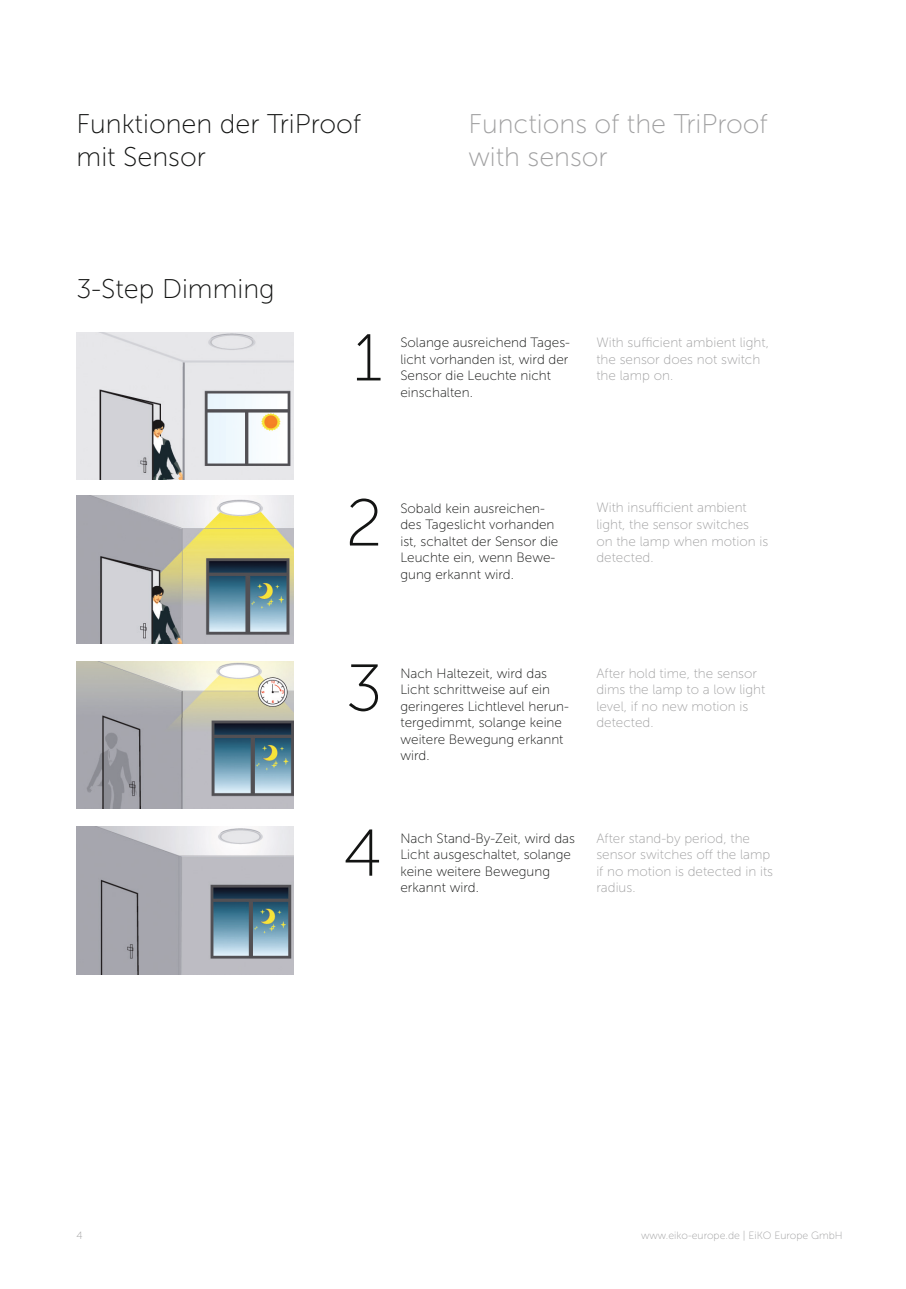
<style>
.page{position:relative;width:906px;height:1289px;background:#fff}
.page>*{position:absolute;margin:0;border:0;box-sizing:border-box;transform-origin:0 0}
.t1{font:66px "Museo Sans 100";color:#131413}
.t2{font:27px/33px "Museo Sans 100";color:#131413}
.t3{font:27px/33px "Museo Sans 100";color:#a0a0a1}
.t4{font:13.5px/16.5px "Museo Sans 100";color:#131413}
.t5{font:13.5px/16.5px "Museo Sans 100";color:#a0a0a1}
.t6{font:10.5px "Museo Sans 100";color:#a0a0a1}
</style>
<div class="page">
<img style="left:77px;top:332px;width:216px;height:147px">
<img style="left:77px;top:496px;width:216px;height:147px">
<img style="left:77px;top:661px;width:216px;height:147px">
<img style="left:77px;top:827px;width:216px;height:147px">
<h2 class="t2" style="left:77px;top:107px;width:286px">Funktionen der TriProof mit Sensor</h2>
<h2 class="t3" style="left:468px;top:107px;width:301px">Functions of the TriProof with sensor</h2>
<h2 class="t2" style="left:77px;top:272px;width:200px">3-Step Dimming</h2>
<h1 class="t1" style="left:353px;top:323px;width:31px">1</h1>
<p class="t4" style="left:400px;top:335px;width:171px">Solange ausreichend Tages&shy;licht vorhanden ist, wird der<br>Sensor die Leuchte nicht einschalten.</p>
<p class="t5" style="left:596px;top:335px;width:174px">With sufficient ambient light, the sensor does not switch the lamp on.</p>
<h1 class="t1" style="left:346px;top:488px;width:38px">2</h1>
<p class="t4" style="left:400px;top:500px;width:159px">Sobald kein ausreichen&shy;des Tageslicht vorhanden ist, schaltet der Sensor die<br>Leuchte ein, wenn Bewe&shy;gung erkannt wird.</p>
<p class="t5" style="left:596px;top:500px;width:173px">With insufficient ambient light, the sensor switches on the lamp when motion is detected.</p>
<h1 class="t1" style="left:346px;top:653px;width:38px">3</h1>
<p class="t4" style="left:400px;top:664px;width:170px">Nach Haltezeit, wird das<br>Licht schrittweise auf ein geringeres Lichtlevel herun&shy;tergedimmt, solange keine weitere Bewegung erkannt wird.</p>
<p class="t5" style="left:596px;top:665px;width:171px">After hold time, the sensor dims the lamp to a low light level, if no new motion is detected.</p>
<h1 class="t1" style="left:343px;top:818px;width:40px">4</h1>
<p class="t4" style="left:400px;top:829px;width:176px">Nach Stand-By-Zeit, wird das<br>Licht ausgeschaltet, solange keine weitere Bewegung erkannt wird.</p>
<p class="t5" style="left:596px;top:830px;width:178px">After stand-by period, the sensor switches off the lamp if no motion is detected in its radius.</p>
<p class="t6" style="left:77px;top:1229px;width:8px">4</p>
<p class="t6" style="left:641px;top:1229px;width:203px">www.eiko-europe.de | EiKO Europe GmbH</p>
</div>
